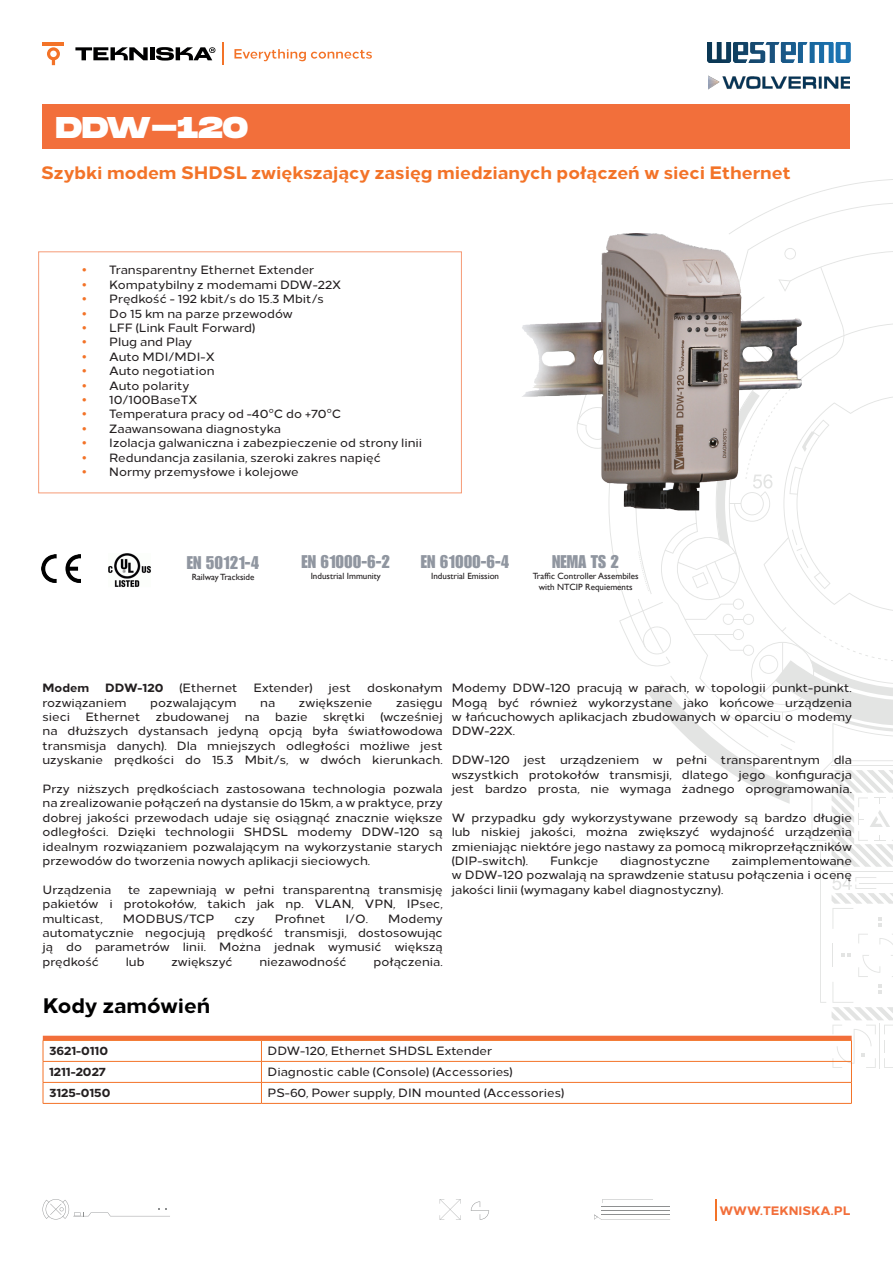
<style>
.page{position:relative;width:893px;height:1263px;background:#fff}
.page>*{position:absolute;margin:0;border:0;box-sizing:border-box;transform-origin:0 0}
.t1{font:800 30px "Monument Extended";color:#fff}
.t2{font:800 21px "Loew";color:#000001}
.t3{font:800 18px "Loew";color:#f37328}
.t4{font:18px "Impact LT Std";color:#9096a0}
.t5{font:800 12.3px "Loew";color:#f26f3b}
.t6{font:500 12px/14.4px "Loew";color:#231f20;text-align:justify}
.t7{font:800 12px "Loew";color:#231f20}
.t8{font:9px/10.8px "Gill Sans";color:#231f20;text-align:center}
.s1{font-size:13.5px;color:#f37328}
</style>
<div class="page">
<div style="left:43px;top:105px;width:807px;height:44px;background:#f26f3b"></div>
<svg style="left:715px;top:1199px;width:1px;height:21px"></svg>
<svg style="left:602px;top:1199px;width:51px;height:4px"></svg>
<hr style="left:602px;top:1206px;width:68px;height:1px;background:#8e9091">
<svg style="left:594px;top:1214px;width:76px;height:6px"></svg>
<hr style="left:602px;top:1210px;width:68px;height:1px;background:#8e9091">
<hr style="left:602px;top:1214px;width:68px;height:1px;background:#8e9091">
<svg style="left:440px;top:1199px;width:20px;height:21px"></svg>
<svg style="left:471px;top:1201px;width:18px;height:19px"></svg>
<svg style="left:43px;top:1199px;width:127px;height:20px"></svg>
<img style="left:707px;top:43px;width:143px;height:19px">
<img style="left:41px;top:555px;width:40px;height:27px">
<img style="left:708px;top:75px;width:142px;height:15px">
<hr style="left:43px;top:1036px;width:809px;height:4px;background:#f26f3b">
<hr style="left:43px;top:1040px;width:218px;height:1px;background:#f37328">
<hr style="left:261px;top:1040px;width:591px;height:1px;background:#f37328">
<hr style="left:43px;top:1061px;width:218px;height:1px;background:#f37328">
<hr style="left:261px;top:1061px;width:591px;height:1px;background:#f37328">
<hr style="left:43px;top:1082px;width:218px;height:1px;background:#f37328">
<svg style="left:43px;top:1040px;width:1px;height:63px"></svg>
<hr style="left:261px;top:1082px;width:591px;height:1px;background:#f37328">
<svg style="left:261px;top:1040px;width:1px;height:63px"></svg>
<svg style="left:576px;top:179px;width:317px;height:924px"></svg>
<hr style="left:43px;top:1103px;width:218px;height:1px;background:#f37328">
<hr style="left:261px;top:1103px;width:591px;height:1px;background:#f37328">
<hr style="left:150px;top:47px;width:4px;height:13px;background:#000001">
<svg style="left:75px;top:47px;width:73px;height:13px"></svg>
<svg style="left:156px;top:47px;width:59px;height:14px"></svg>
<hr style="left:43px;top:43px;width:21px;height:3px;background:#f37328">
<svg style="left:47px;top:47px;width:13px;height:18px"></svg>
<svg style="left:234px;top:49px;width:138px;height:12px"></svg>
<svg style="left:223px;top:43px;width:1px;height:22px"></svg>
<img style="left:108px;top:553px;width:43px;height:35px">
<img style="left:522px;top:233px;width:292px;height:287px">
<p class="t1" style="left:56px;top:106px;width:194px">DDW-120</p>
<p class="t3" style="left:41px;top:158px;width:751px">Szybki modem SHDSL zwiększający zasięg miedzianych połączeń w sieci Ethernet</p>
<p class="t6" style="left:82px;top:262px;width:233px"><span class="s1">•</span> Transparentny Ethernet Extender</p>
<p class="t6" style="left:82px;top:276px;width:260px"><span class="s1">•</span> Kompatybilny z modemami DDW-22X</p>
<p class="t6" style="left:82px;top:291px;width:243px"><span class="s1">•</span> Prędkość - 192 kbit/s do 15.3 Mbit/s</p>
<p class="t6" style="left:82px;top:305px;width:212px"><span class="s1">•</span> Do 15 km na parze przewodów</p>
<p class="t6" style="left:82px;top:320px;width:174px"><span class="s1">•</span> LFF (Link Fault Forward)</p>
<p class="t6" style="left:82px;top:334px;width:111px"><span class="s1">•</span> Plug and Play</p>
<p class="t6" style="left:82px;top:348px;width:134px"><span class="s1">•</span> Auto MDI/MDI-X</p>
<p class="t6" style="left:82px;top:363px;width:134px"><span class="s1">•</span> Auto negotiation</p>
<p class="t6" style="left:82px;top:377px;width:109px"><span class="s1">•</span> Auto polarity</p>
<p class="t6" style="left:82px;top:392px;width:117px"><span class="s1">•</span> 10/100BaseTX</p>
<p class="t6" style="left:82px;top:406px;width:260px"><span class="s1">•</span> Temperatura pracy od -40°C do +70°C</p>
<p class="t6" style="left:82px;top:420px;width:200px"><span class="s1">•</span> Zaawansowana diagnostyka</p>
<p class="t6" style="left:82px;top:435px;width:341px"><span class="s1">•</span> Izolacja galwaniczna i zabezpieczenie od strony linii</p>
<p class="t6" style="left:82px;top:449px;width:300px"><span class="s1">•</span> Redundancja zasilania, szeroki zakres napięć</p>
<p class="t6" style="left:82px;top:464px;width:218px"><span class="s1">•</span> Normy przemysłowe i kolejowe</p>
<p class="t4" style="left:187px;top:552px;width:74px">EN 50121-4</p>
<p class="t8" style="left:192px;top:572px;width:64px">Railway Trackside</p>
<p class="t4" style="left:301px;top:551px;width:90px">EN 61000-6-2</p>
<p class="t8" style="left:311px;top:571px;width:72px">Industrial Immunity</p>
<p class="t4" style="left:421px;top:551px;width:90px">EN 61000-6-4</p>
<p class="t8" style="left:431px;top:571px;width:69px">Industrial Emission</p>
<p class="t4" style="left:552px;top:551px;width:68px">NEMA TS 2</p>
<p class="t8" style="left:533px;top:571px;width:107px">Traffic Controller Assembiles with NTCIP Requiements</p>
<p class="t7" style="left:43px;top:678px;width:48px">Modem</p>
<p class="t7" style="left:105px;top:678px;width:60px">DDW-120</p>
<p class="t6" style="left:179px;top:680px;width:60px">(Ethernet</p>
<p class="t6" style="left:254px;top:680px;width:60px">Extender)</p>
<p class="t6" style="left:329px;top:680px;width:24px">jest</p>
<p class="t6" style="left:367px;top:680px;width:77px">doskonałym</p>
<p class="t6" style="left:43px;top:694px;width:86px">rozwiązaniem</p>
<p class="t6" style="left:150px;top:694px;width:88px">pozwalającym</p>
<p class="t6" style="left:260px;top:694px;width:17px">na</p>
<p class="t6" style="left:299px;top:694px;width:75px">zwiększenie</p>
<p class="t6" style="left:396px;top:694px;width:48px">zasięgu</p>
<p class="t6" style="left:43px;top:708px;width:29px">sieci</p>
<p class="t6" style="left:86px;top:708px;width:56px">Ethernet</p>
<p class="t6" style="left:156px;top:708px;width:75px">zbudowanej</p>
<p class="t6" style="left:245px;top:708px;width:17px">na</p>
<p class="t6" style="left:275px;top:708px;width:34px">bazie</p>
<p class="t6" style="left:323px;top:708px;width:43px">skrętki</p>
<p class="t6" style="left:43px;top:708px;width:402px;text-indent:338px">(wcześniej na dłuższych dystansach jedyną opcją była światłowodowa transmisja danych). Dla mniejszych odległości możliwe jest uzyskanie prędkości do 15.3 Mbit/s, w dwóch kierunkach.</p>
<p class="t6" style="left:43px;top:780px;width:402px">Przy niższych prędkościach zastosowana technologia pozwala na zrealizowanie połączeń na dystansie do 15km, a w praktyce, przy dobrej jakości przewodach udaje się osiągnąć znacznie większe odległości. Dzięki technologii SHDSL modemy DDW-120 są idealnym rozwiązaniem pozwalającym na wykorzystanie starych przewodów do tworzenia nowych aplikacji sieciowych.</p>
<p class="t6" style="left:43px;top:881px;width:70px">Urządzenia</p>
<p class="t6" style="left:43px;top:881px;width:402px;text-indent:85px">te zapewniają w pełni transparentną transmisję pakietów i protokołów, takich jak np. VLAN, VPN, IPsec, multicast,</p>
<p class="t6" style="left:123px;top:910px;width:93px">MODBUS/TCP</p>
<p class="t6" style="left:234px;top:910px;width:22px">czy</p>
<p class="t6" style="left:275px;top:910px;width:52px">Profinet</p>
<p class="t6" style="left:345px;top:910px;width:24px">I/O.</p>
<p class="t6" style="left:43px;top:910px;width:402px;text-indent:346px">Modemy automatycznie negocjują prędkość transmisji, dostosowując ją do parametrów linii. Można jednak wymusić większą prędkość</p>
<p class="t6" style="left:126px;top:953px;width:20px">lub</p>
<p class="t6" style="left:171px;top:953px;width:63px">zwiększyć</p>
<p class="t6" style="left:259px;top:953px;width:89px">niezawodność</p>
<p class="t6" style="left:373px;top:953px;width:71px">połączenia.</p>
<p class="t6" style="left:452px;top:680px;width:402px">Modemy DDW-120 pracują w parach, w topologii punkt-punkt.<br>Mogą być również wykorzystane jako końcowe urządzenia w łańcuchowych aplikacjach zbudowanych w oparciu o modemy DDW-22X.</p>
<p class="t6" style="left:452px;top:752px;width:402px">DDW-120 jest urządzeniem w pełni transparentnym dla wszystkich protokołów transmisji, dlatego jego konfiguracja jest bardzo prosta, nie wymaga żadnego oprogramowania.</p>
<p class="t6" style="left:452px;top:809px;width:402px">W przypadku gdy wykorzystywane przewody są bardzo długie lub niskiej jakości, można zwiększyć wydajność urządzenia zmieniając niektóre jego nastawy za pomocą mikroprzełączników (DIP-switch).</p>
<p class="t6" style="left:452px;top:852px;width:402px;text-indent:280px">zaimplementowane w DDW-120 pozwalają na sprawdzenie statusu połączenia i ocenę jakości linii (wymagany kabel diagnostyczny).</p>
<p class="t6" style="left:550px;top:852px;width:50px">Funkcje</p>
<p class="t6" style="left:620px;top:852px;width:91px">diagnostyczne</p>
<p class="t2" style="left:43px;top:988px;width:169px">Kody zamówień</p>
<p class="t7" style="left:49px;top:1041px;width:61px">3621-0110</p>
<p class="t6" style="left:267px;top:1043px;width:226px">DDW-120, Ethernet SHDSL Extender</p>
<p class="t7" style="left:49px;top:1062px;width:58px">1211-2027</p>
<p class="t6" style="left:267px;top:1064px;width:247px">Diagnostic cable (Console) (Accessories)</p>
<p class="t7" style="left:49px;top:1083px;width:63px">3125-0150</p>
<p class="t6" style="left:267px;top:1085px;width:298px">PS-60, Power supply, DIN mounted (Accessories)</p>
<p class="t5" style="left:719px;top:1200px;width:132px">WWW.TEKNISKA.PL</p>
</div>
